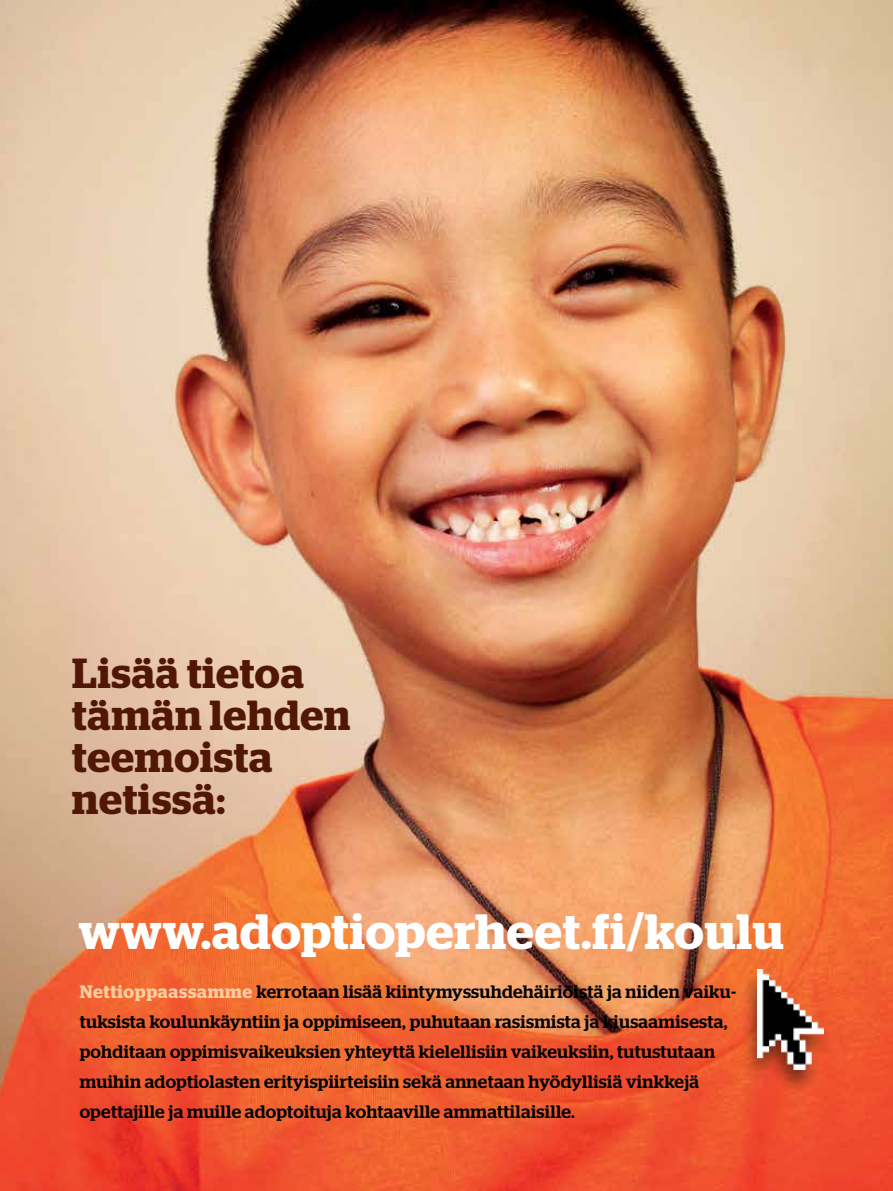
<style>
.page{position:relative;width:893px;height:1191px;background:#fff}
.page>*{position:absolute;margin:0;border:0;box-sizing:border-box;transform-origin:0 0}
.t1{font:600 49.5px "Stag";letter-spacing:.015em;color:#fff}
.t2{font:600 42px/42px "Stag";letter-spacing:.02em;color:#511705}
.t3{font:500 18px/30px "Stag";letter-spacing:.02em;color:#000}
.s1{font-weight:600;color:#fdcda1}
</style>
<div class="page">
<img style="left:0;top:0;width:893px;height:1191px">
<div style="left:741px;top:968px;width:93px;height:128px;background:#000;opacity:.5"></div>
<img style="left:758px;top:969px;width:65px;height:100px">
<h2 class="t2" style="left:72px;top:651px;width:280px">Lisää tietoa tämän lehden teemoista netissä:</h2>
<h1 class="t1" style="left:79px;top:902px;width:707px">www.adoptioperheet.fi/koulu</h1>
<p class="t3" style="left:80px;top:976px;width:658px"><span class="s1">Nettioppaassamme</span> kerrotaan lisää kiintymyssuhdehäiriöistä ja niiden vaiku&shy;tuksista koulunkäyntiin ja oppimiseen, puhutaan rasismista ja kiusaamisesta, pohditaan oppimisvaikeuksien yhteyttä kielellisiin vaikeuksiin, tutustutaan muihin adoptiolasten erityispiirteisiin sekä annetaan hyödyllisiä vinkkejä opettajille ja muille adoptoituja kohtaaville ammattilaisille.</p>
</div>
